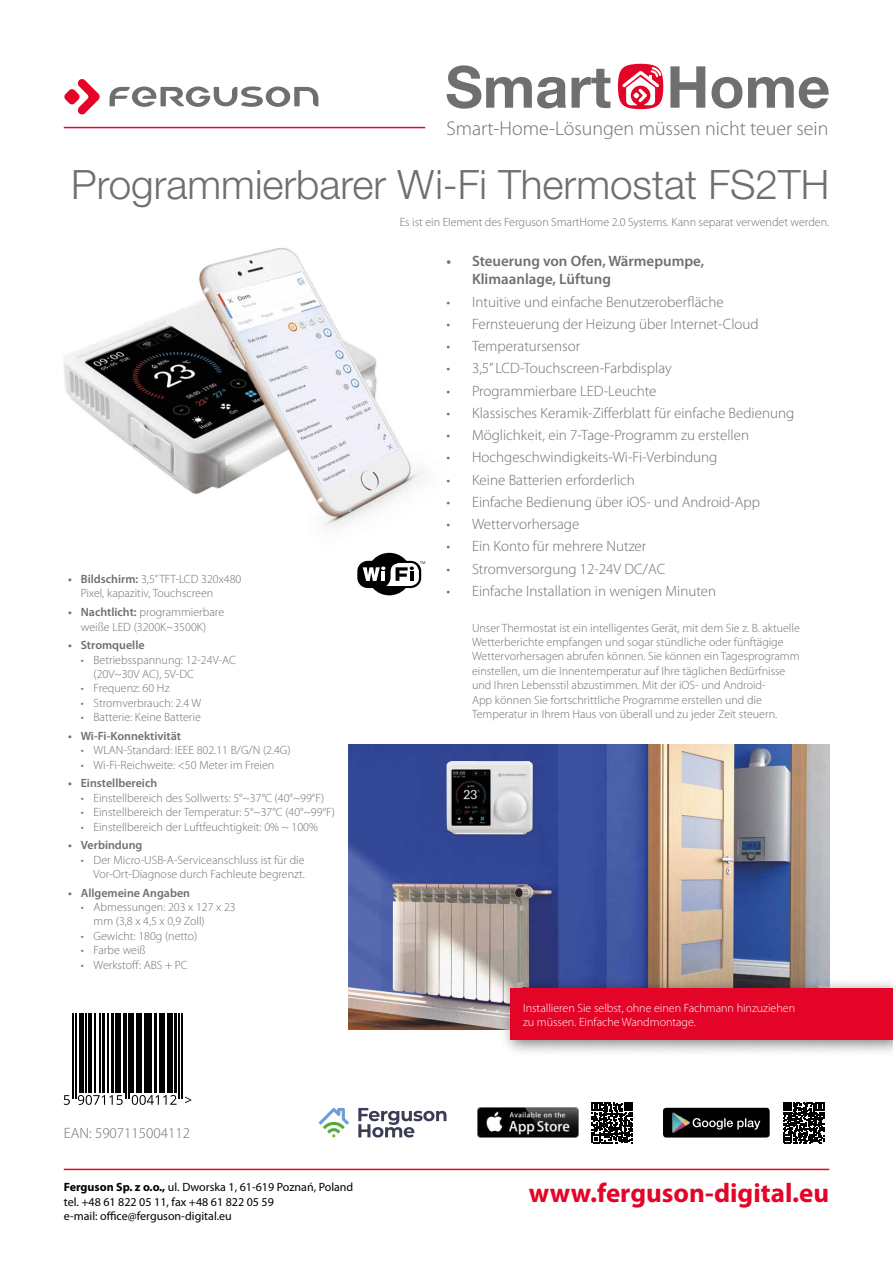
<style>
.page{position:relative;width:893px;height:1263px;background:#fff}
.page>*{position:absolute;margin:0;border:0;box-sizing:border-box;transform-origin:0 0}
.t1{font:300 40.5px "Helvetica Neue LT Pro";color:#706f6f}
.t2{font:700 27px "Myriad Pro";color:#e40428}
.t3{font:300 19.95px "Myriad Pro";color:#706f6f}
.t4{font:300 15px "Myriad Pro";color:#706f6f}
.t5{font:600 15px/18px "Myriad Pro";color:#706f6f}
.t6{font:300 12px/14.4px "Myriad Pro";color:#706f6f}
.t7{font:12px/14.4px "Myriad Pro";color:#000}
.t8{font:300 12px/14.4px "Myriad Pro";color:#fff}
.t9{font:600 12px "Myriad Pro";color:#706f6f}
.s1{font-weight:600}
.s2{font-weight:700}
</style>
<div class="page">
<hr style="left:64px;top:1169px;width:765px;height:1px;background:#e40428">
<svg style="left:64px;top:79px;width:36px;height:36px"></svg>
<svg style="left:110px;top:86px;width:208px;height:21px"></svg>
<hr style="left:64px;top:127px;width:361px;height:1px;background:#e40428">
<svg style="left:748px;top:77px;width:81px;height:31px"></svg>
<svg style="left:711px;top:77px;width:31px;height:31px"></svg>
<svg style="left:670px;top:66px;width:35px;height:42px"></svg>
<svg style="left:572px;top:69px;width:38px;height:39px"></svg>
<svg style="left:446px;top:65px;width:120px;height:44px"></svg>
<svg style="left:618px;top:64px;width:45px;height:45px"></svg>
<img style="left:349px;top:744px;width:480px;height:285px">
<img style="left:446px;top:761px;width:89px;height:77px">
<div style="left:499px;top:977px;width:394px;height:80px;background:#000;opacity:.5"></div>
<div style="left:510px;top:989px;width:383px;height:51px;background:#e40428"></div>
<img style="left:64px;top:248px;width:359px;height:279px">
<svg style="left:783px;top:1102px;width:41px;height:41px"></svg>
<div style="left:663px;top:1108px;width:107px;height:29px;background:#000;border-radius:3px"></div>
<svg style="left:693px;top:1118px;width:67px;height:11px"></svg>
<img style="left:672px;top:1112px;width:18px;height:21px">
<img style="left:478px;top:1108px;width:100px;height:29px">
<svg style="left:592px;top:1102px;width:41px;height:41px"></svg>
<svg style="left:318px;top:1108px;width:31px;height:29px"></svg>
<svg style="left:358px;top:1108px;width:88px;height:29px"></svg>
<hr style="left:73px;top:1014px;width:1px;height:85px;background:#000">
<hr style="left:75px;top:1014px;width:1px;height:85px;background:#000">
<hr style="left:80px;top:1014px;width:1px;height:79px;background:#000">
<hr style="left:82px;top:1014px;width:2px;height:79px;background:#000">
<hr style="left:85px;top:1014px;width:1px;height:79px;background:#000">
<hr style="left:89px;top:1014px;width:3px;height:79px;background:#000">
<hr style="left:95px;top:1014px;width:1px;height:79px;background:#000">
<hr style="left:99px;top:1014px;width:1px;height:79px;background:#000">
<hr style="left:103px;top:1014px;width:2px;height:79px;background:#000">
<hr style="left:107px;top:1014px;width:1px;height:79px;background:#000">
<hr style="left:111px;top:1014px;width:2px;height:79px;background:#000">
<hr style="left:116px;top:1014px;width:1px;height:79px;background:#000">
<hr style="left:118px;top:1014px;width:3px;height:79px;background:#000">
<hr style="left:123px;top:1014px;width:2px;height:79px;background:#000">
<hr style="left:126px;top:1014px;width:1px;height:85px;background:#000">
<hr style="left:128px;top:1014px;width:1px;height:85px;background:#000">
<hr style="left:130px;top:1014px;width:4px;height:79px;background:#000">
<hr style="left:136px;top:1014px;width:1px;height:79px;background:#000">
<hr style="left:138px;top:1014px;width:4px;height:79px;background:#000">
<hr style="left:144px;top:1014px;width:1px;height:79px;background:#000">
<hr style="left:146px;top:1014px;width:2px;height:79px;background:#000">
<hr style="left:149px;top:1014px;width:3px;height:79px;background:#000">
<hr style="left:154px;top:1014px;width:3px;height:79px;background:#000">
<hr style="left:159px;top:1014px;width:2px;height:79px;background:#000">
<hr style="left:163px;top:1014px;width:2px;height:79px;background:#000">
<hr style="left:167px;top:1014px;width:3px;height:79px;background:#000">
<hr style="left:171px;top:1014px;width:2px;height:79px;background:#000">
<hr style="left:174px;top:1014px;width:3px;height:79px;background:#000">
<hr style="left:179px;top:1014px;width:1px;height:85px;background:#000">
<hr style="left:181px;top:1014px;width:1px;height:85px;background:#000">
<svg style="left:64px;top:1095px;width:6px;height:10px"></svg>
<svg style="left:78px;top:1095px;width:45px;height:10px"></svg>
<svg style="left:132px;top:1095px;width:45px;height:10px"></svg>
<svg style="left:185px;top:1096px;width:6px;height:7px"></svg>
<div style="left:357px;top:561px;width:64px;height:27px;background:#000;border-radius:10px"></div>
<div style="left:367px;top:553px;width:44px;height:42px;background:#000;border-radius:50%"></div>
<svg style="left:363px;top:561px;width:62px;height:25px"></svg>
<h3 class="t3" style="left:446px;top:116px;width:383px">Smart-Home-Lösungen müssen nicht teuer sein</h3>
<h1 class="t1" style="left:71px;top:160px;width:759px">Programmierbarer Wi-Fi Thermostat FS2TH</h1>
<p class="t6" style="left:81px;top:572px;width:162px;text-indent:-13px"><span class="s1">• Bildschirm:</span> 3,5” TFT-LCD 320x480<br>Pixel, kapazitiv, Touchscreen</p>
<p class="t6" style="left:68px;top:605px;width:158px;text-align:center"><span class="s1">• Nachtlicht:</span> programmierbare weiße LED (3200K~3500K)</p>
<p class="t9" style="left:68px;top:637px;width:78px">• Stromquelle</p>
<p class="t6" style="left:94px;top:652px;width:144px;text-indent:-13px">• Betriebsspannung: 12-24V-AC (20V~30V AC), 5V-DC</p>
<p class="t6" style="left:81px;top:681px;width:90px">• Frequenz: 60 Hz</p>
<p class="t6" style="left:81px;top:695px;width:122px">• Stromverbrauch: 2.4 W</p>
<p class="t6" style="left:81px;top:710px;width:122px">• Batterie: Keine Batterie</p>
<p class="t9" style="left:68px;top:728px;width:115px">• Wi-Fi-Konnektivität</p>
<p class="t6" style="left:81px;top:743px;width:211px">• WLAN-Standard: IEEE 802.11 B/G/N (2.4G)</p>
<p class="t6" style="left:81px;top:757px;width:195px">• Wi-Fi-Reichweite: &lt;50 Meter im Freien</p>
<p class="t9" style="left:68px;top:776px;width:91px">• Einstellbereich</p>
<p class="t6" style="left:81px;top:790px;width:245px">• Einstellbereich des Sollwerts: 5°~37°C (40°~99°F)</p>
<p class="t6" style="left:81px;top:805px;width:256px">• Einstellbereich der Temperatur: 5°~37°C (40°~99°F)</p>
<p class="t6" style="left:81px;top:819px;width:239px">• Einstellbereich der Luftfeuchtigkeit: 0% ~ 100%</p>
<p class="t9" style="left:68px;top:837px;width:76px">• Verbindung</p>
<p class="t6" style="left:81px;top:852px;width:226px;text-align:right">• Der Micro-USB-A-Serviceanschluss ist für die<br>Vor-Ort-Diagnose durch Fachleute begrenzt.</p>
<p class="t9" style="left:68px;top:885px;width:124px">• Allgemeine Angaben</p>
<p class="t6" style="left:94px;top:900px;width:144px;text-indent:-13px">• Abmessungen: 203 x 127 x 23 mm (3,8 x 4,5 x 0,9 Zoll)</p>
<p class="t6" style="left:81px;top:928px;width:118px">• Gewicht: 180g (netto)</p>
<p class="t6" style="left:81px;top:943px;width:66px">• Farbe weiß</p>
<p class="t6" style="left:81px;top:957px;width:108px">• Werkstoff: ABS + PC</p>
<p class="t4" style="left:64px;top:1124px;width:128px">EAN: 5907115004112</p>
<p class="t6" style="left:400px;top:215px;width:431px">Es ist ein Element des Ferguson SmartHome 2.0 Systems. Kann separat verwendet werden.</p>
<p class="t5" style="left:472px;top:252px;width:234px;text-indent:-26px">• Steuerung von Ofen, Wärmepumpe,<br>Klimaanlage, Lüftung</p>
<p class="t4" style="left:446px;top:293px;width:279px">• Intuitive und einfache Benutzeroberfläche</p>
<p class="t4" style="left:446px;top:315px;width:314px">• Fernsteuerung der Heizung über Internet-Cloud</p>
<p class="t4" style="left:446px;top:337px;width:135px">• Temperatursensor</p>
<p class="t4" style="left:446px;top:359px;width:227px">• 3,5” LCD-Touchscreen-Farbdisplay</p>
<p class="t4" style="left:446px;top:382px;width:212px">• Programmierbare LED-Leuchte</p>
<p class="t4" style="left:446px;top:404px;width:349px">• Klassisches Keramik-Zifferblatt für einfache Bedienung</p>
<p class="t4" style="left:446px;top:426px;width:304px">• Möglichkeit, ein 7-Tage-Programm zu erstellen</p>
<p class="t4" style="left:446px;top:448px;width:272px">• Hochgeschwindigkeits-Wi-Fi-Verbindung</p>
<p class="t4" style="left:446px;top:471px;width:190px">• Keine Batterien erforderlich</p>
<p class="t4" style="left:446px;top:493px;width:315px">• Einfache Bedienung über iOS- und Android-App</p>
<p class="t4" style="left:446px;top:515px;width:134px">• Wettervorhersage</p>
<p class="t4" style="left:446px;top:537px;width:201px">• Ein Konto für mehrere Nutzer</p>
<p class="t4" style="left:446px;top:560px;width:220px">• Stromversorgung 12-24V DC/AC</p>
<p class="t4" style="left:446px;top:582px;width:271px">• Einfache Installation in wenigen Minuten</p>
<p class="t6" style="left:472px;top:620px;width:329px">Unser Thermostat ist ein intelligentes Gerät, mit dem Sie z. B. aktuelle Wetterberichte empfangen und sogar stündliche oder fünftägige Wettervorhersagen abrufen können. Sie können ein Tagesprogramm einstellen, um die Innentemperatur auf Ihre täglichen Bedürfnisse und Ihren Lebensstil abzustimmen. Mit der iOS- und Android-<br>App können Sie fortschrittliche Programme erstellen und die Temperatur in Ihrem Haus von überall und zu jeder Zeit steuern.</p>
<p class="t8" style="left:523px;top:1000px;width:274px">Installieren Sie selbst, ohne einen Fachmann hinzuziehen zu müssen. Einfache Wandmontage.</p>
<p class="t7" style="left:64px;top:1180px;width:291px"><span class="s2">Ferguson Sp. z o.o.,</span> ul. Dworska 1, 61-619 Poznań, Poland tel. +48 61 822 05 11, fax +48 61 822 05 59<br>e-mail: office@ferguson-digital.eu</p>
<h2 class="t2" style="left:529px;top:1176px;width:302px">www.ferguson-digital.eu</h2>
</div>
